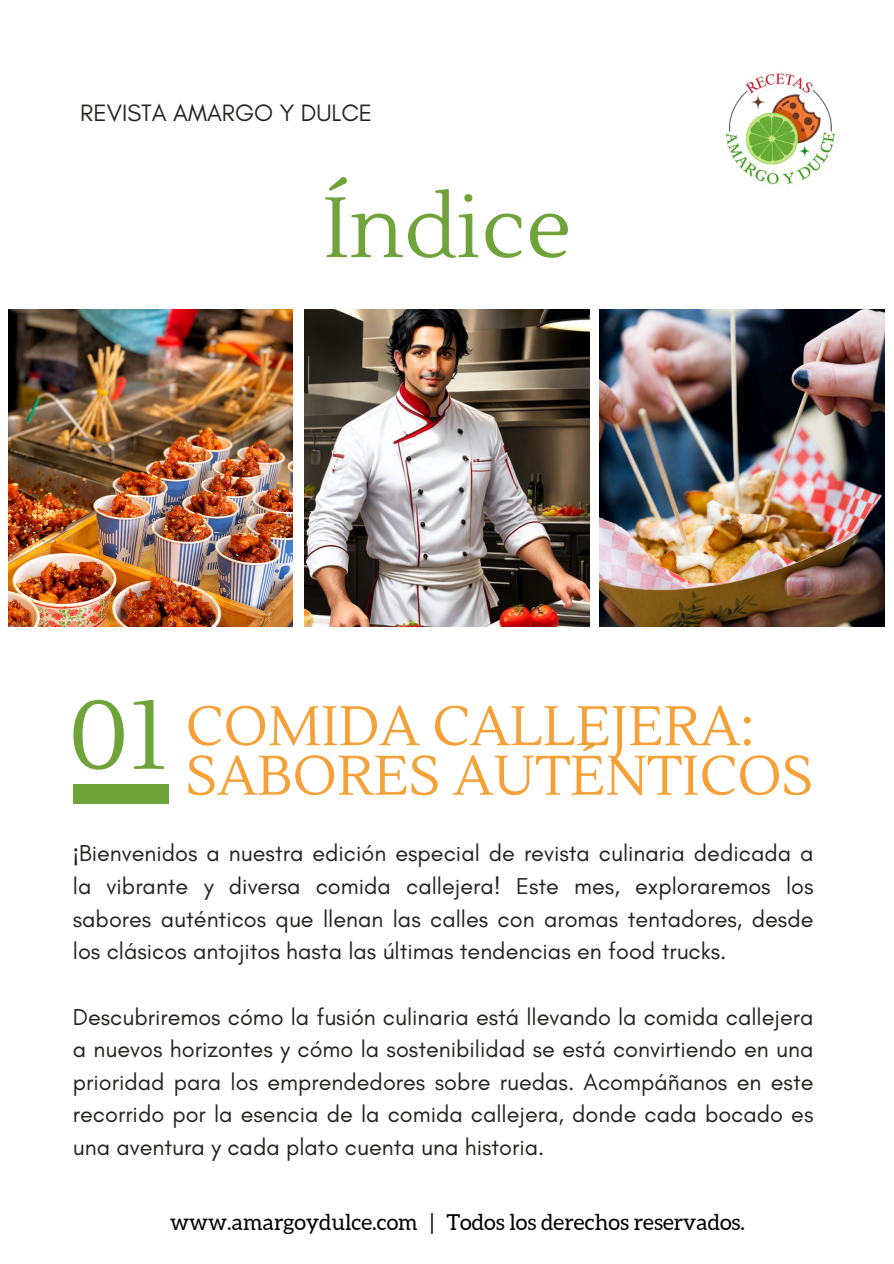
<style>
.page{position:relative;width:894px;height:1264px;background:#fff}
.page>*{position:absolute;margin:0;border:0;box-sizing:border-box;transform-origin:0 0}
.t1{font:96.75px "Lustria";color:#70a33a}
.t2{font:84.75px "Lustria";color:#70a33a}
.t3{font:55.35px/49.5px "Lustria";color:#f5a138}
.t4{font:24.15px "Glacial Indifference";color:#222220}
.t5{font:23.4px/32.7px "Glacial Indifference";color:#222220;text-align:justify}
.t6{font:21.9px "Aleo";color:#000}
.s1{font-family:"Noto Sans"}
</style>
<div class="page">
<img style="left:304px;top:310px;width:285px;height:316px">
<img style="left:8px;top:310px;width:285px;height:316px">
<img style="left:599px;top:310px;width:284px;height:316px">
<div style="left:73px;top:784px;width:95px;height:19px;background:#70a33a"></div>
<img style="left:725px;top:73px;width:111px;height:112px">
<p class="t4" style="left:80px;top:98px;width:293px">REVISTA AMARGO Y DULCE</p>
<h1 class="t2" style="left:322px;top:176px;width:250px">Índice</h1>
<p class="t1" style="left:69px;top:676px;width:102px">01</p>
<p class="t3" style="left:186px;top:703px;width:629px">COMIDA CALLEJERA:<br>SABORES AUTÉNTICOS</p>
<h2 class="t5" style="left:73px;top:836px;width:742px"><span class="s1">¡</span>Bienvenidos a nuestra edición especial de revista culinaria dedicada a la vibrante y diversa comida callejera! Este mes, exploraremos los sabores auténticos que llenan las calles con aromas tentadores, desde los clásicos antojitos hasta las últimas tendencias en food trucks.</h2>
<p class="t5" style="left:73px;top:1000px;width:742px">Descubriremos cómo la fusión culinaria está llevando la comida callejera a nuevos horizontes y cómo la sostenibilidad se está convirtiendo en una prioridad para los emprendedores sobre ruedas. Acompáñanos en este recorrido por la esencia de la comida callejera, donde cada bocado es una aventura y cada plato cuenta una historia.</p>
<p class="t6" style="left:170px;top:1209px;width:576px">www.amargoydulce.com | Todos los derechos reservados.</p>
</div>
